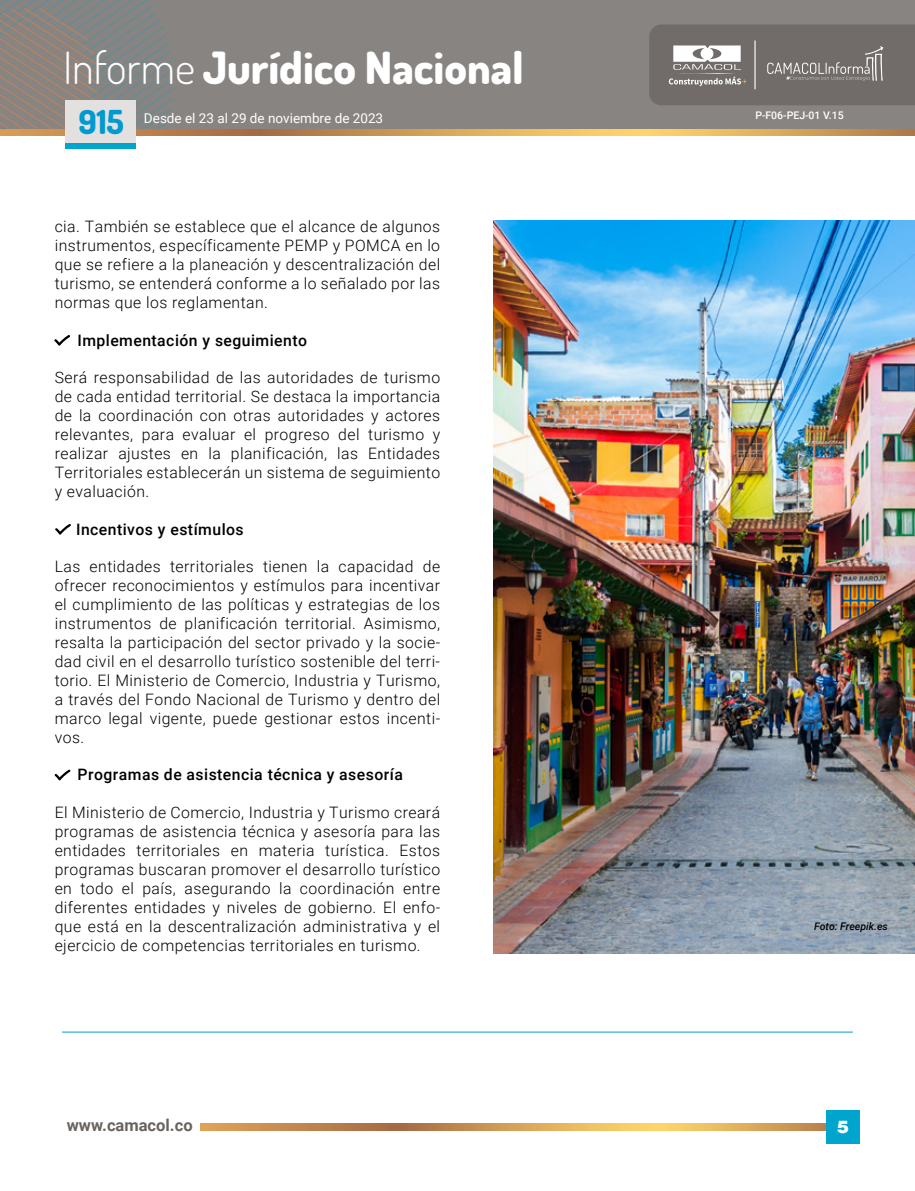
<style>
.page{position:relative;width:915px;height:1191px;background:#fff}
.page>*{position:absolute;margin:0;border:0;box-sizing:border-box;transform-origin:0 0}
.t1{font:44.4px "Dosis";color:#fff}
.t2{font:33px "Dosis";color:#009ad0}
.t3{font:900 19.5px "Helvetica";color:#fff}
.t4{font:700 16.5px "Roboto";color:#69635d}
.t5{font:300 15.75px/18.9px "Roboto";letter-spacing:.03em;color:#000;text-align:justify}
.t6{font:500 15.75px "Roboto";letter-spacing:.03em;color:#000}
.t7{font:13.5px "Roboto";color:#fff}
.t8{font:500 10.5px "Roboto";color:#fff}
.t9{font:italic 500 10.5px "Roboto";color:#000}
</style>
<div class="page">
<svg style="left:201px;top:1123px;width:624px;height:7px;background:#d29d56"></svg>
<div style="left:825px;top:1110px;width:34px;height:33px;background:#00a5ce"></div>
<div style="left:0;top:0;width:914px;height:130px;background:#888482"></div>
<svg style="left:0;top:130px;width:914px;height:6px;background:#d29e56"></svg>
<div style="left:65px;top:143px;width:71px;height:5px;background:#00a5ce"></div>
<svg style="left:649px;top:25px;width:265px;height:80px;background:#7d7976"></svg>
<svg style="left:0;top:0;width:179px;height:130px"></svg>
<div style="left:65px;top:100px;width:71px;height:43px;background:#e3e1e0"></div>
<svg style="left:54px;top:335px;width:16px;height:11px"></svg>
<svg style="left:55px;top:524px;width:16px;height:10px"></svg>
<svg style="left:55px;top:769px;width:15px;height:11px"></svg>
<img style="left:493px;top:220px;width:421px;height:734px">
<hr style="left:62px;top:1031px;width:790px;height:1px;background:#009bd1">
<h1 class="t1" style="left:63px;top:37px;width:462px">Informe Jurídico Nacional</h1>
<h2 class="t2" style="left:79px;top:99px;width:47px">915</h2>
<p class="t7" style="left:144px;top:109px;width:241px">Desde el 23 al 29 de noviembre de 2023</p>
<p class="t5" style="left:55px;top:216px;width:387px">cia. También se establece que el alcance de algunos instrumentos, específicamente PEMP y POMCA en lo que se refiere a la planeación y descentralización del turismo, se entenderá conforme a lo señalado por las normas que los reglamentan.</p>
<p class="t6" style="left:77px;top:329px;width:231px">Implementación y seguimiento</p>
<p class="t5" style="left:55px;top:368px;width:387px">Será responsabilidad de las autoridades de turismo de cada entidad territorial. Se destaca la importancia de la coordinación con otras autoridades y actores relevantes, para evaluar el progreso del turismo y realizar ajustes en la planificación, las Entidades Territoriales establecerán un sistema de seguimiento y evaluación.</p>
<p class="t6" style="left:76px;top:518px;width:169px">Incentivos y estímulos</p>
<p class="t5" style="left:55px;top:557px;width:387px">Las entidades territoriales tienen la capacidad de ofrecer reconocimientos y estímulos para incentivar el cumplimiento de las políticas y estrategias de los instrumentos de planificación territorial. Asimismo, resalta la participación del sector privado y la socie&shy;dad civil en el desarrollo turístico sostenible del terri&shy;torio. El Ministerio de Comercio, Industria y Turismo, a través del Fondo Nacional de Turismo y dentro del marco legal vigente, puede gestionar estos incenti&shy;vos.</p>
<p class="t6" style="left:77px;top:764px;width:327px">Programas de asistencia técnica y asesoría</p>
<p class="t5" style="left:55px;top:802px;width:387px">El Ministerio de Comercio, Industria y Turismo creará programas de asistencia técnica y asesoría para las entidades territoriales en materia turística. Estos programas buscaran promover el desarrollo turístico en todo el país, asegurando la coordinación entre diferentes entidades y niveles de gobierno. El enfo&shy;que está en la descentralización administrativa y el ejercicio de competencias territoriales en turismo.</p>
<p class="t4" style="left:67px;top:1113px;width:127px">www.camacol.co</p>
<p class="t8" style="left:755px;top:108px;width:90px">P-F06-PEJ-01 V.15</p>
<p class="t9" style="left:813px;top:919px;width:75px">Foto: Freepik.es</p>
<p class="t3" style="left:836px;top:1119px;width:13px">5</p>
</div>
